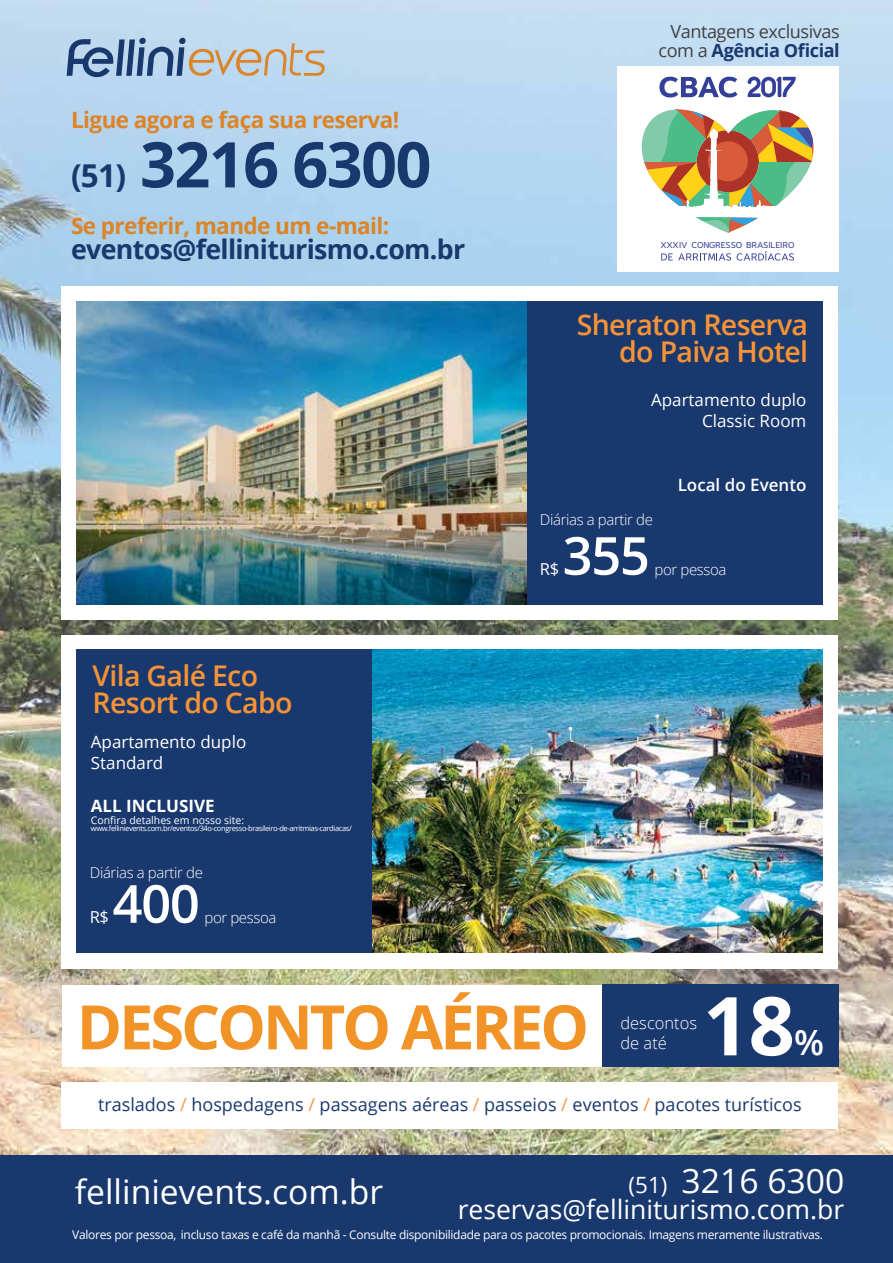
<style>
.page{position:relative;width:893px;height:1263px;background:#fff}
.page>*{position:absolute;margin:0;border:0;box-sizing:border-box;transform-origin:0 0}
.t1{font:700 81.15px "Open Sans";color:#fff}
.t2{font:700 63px "Open Sans";letter-spacing:-.025em;color:#19386e}
.t3{font:700 61.35px "Open Sans";letter-spacing:-.05em;color:#f29328}
.t4{font:600 52.5px "Open Sans";letter-spacing:-.025em;color:#fff}
.t5{font:600 34.8px "Open Sans";color:#fff}
.t6{font:33.6px "Open Sans";color:#fff}
.t7{font:600 28.5px/27px "Open Sans";letter-spacing:-.025em;color:#f79335;text-align:right}
.t8{font:700 26.7px "Open Sans";letter-spacing:-.025em;color:#19386e}
.t9{font:26.55px "Open Sans";color:#fff}
.t10{font:700 22.5px "Open Sans";letter-spacing:-.025em;color:#dc8427}
.t11{font:18.15px/19.5px "Open Sans";letter-spacing:-.025em;color:#414042;text-align:right}
.t12{font:18px "Open Sans";color:#19386e}
.t13{font:16.95px/21.3px "Open Sans";color:#fff;text-align:right}
.t14{font:600 16.95px "Open Sans";color:#fff}
.t15{font:700 16.95px "Open Sans";color:#fff}
.t16{font:300 16.5px/19.8px "Open Sans";color:#fff}
.t17{font:16.5px "Open Sans";color:#fff}
.t18{font:300 15px "Open Sans";letter-spacing:-.025em;color:#fff}
.t19{font:12px "Open Sans";letter-spacing:-.025em;color:#fff}
.t20{font:10.5px "Open Sans";color:#fff}
.t21{font:8.85px "Rigo";color:#333f99}
.t22{font:7.5px "Open Sans";letter-spacing:-.05em;color:#fff}
.s1{font-size:31.5px}
.s2{font-weight:700;color:#19386e}
.s3{color:#f89643}
.s4{color:#f79335}
.s5{font-size:22.5px}
</style>
<div class="page">
<div style="left:0;top:1151px;width:893px;height:112px;background:#19386e"></div>
<img style="left:0;top:0;width:893px;height:1154px">
<div style="left:62px;top:1083px;width:776px;height:46px;background:#fff"></div>
<div style="left:62px;top:985px;width:777px;height:82px;background:#fff"></div>
<div style="left:617px;top:66px;width:221px;height:206px;background:#fff"></div>
<svg style="left:67px;top:38px;width:258px;height:39px;background:#a2b1c0"></svg>
<div style="left:61px;top:287px;width:777px;height:333px;background:#fff"></div>
<div style="left:526px;top:302px;width:297px;height:303px;background:#19386e"></div>
<div style="left:602px;top:984px;width:237px;height:83px;background:#19386e"></div>
<svg style="left:696px;top:217px;width:62px;height:16px"></svg>
<svg style="left:661px;top:253px;width:70px;height:8px"></svg>
<svg style="left:737px;top:251px;width:57px;height:10px"></svg>
<svg style="left:641px;top:77px;width:173px;height:131px"></svg>
<img style="left:76px;top:302px;width:450px;height:303px">
<div style="left:61px;top:635px;width:777px;height:333px;background:#fff"></div>
<div style="left:76px;top:650px;width:297px;height:303px;background:#19386e"></div>
<img style="left:373px;top:650px;width:450px;height:302px">
<h3 class="t10" style="left:71px;top:104px;width:330px">Ligue agora e faça sua reserva!</h3>
<h2 class="t2" style="left:71px;top:120px;width:362px"><span class="s1">(51)</span> 3216 6300</h2>
<h3 class="t10" style="left:71px;top:210px;width:320px">Se preferir, mande um e-mail:</h3>
<h3 class="t8" style="left:71px;top:231px;width:396px">eventos@felliniturismo.com.br</h3>
<h3 class="t7" style="left:93px;top:662px;width:201px;text-align:left">Vila Galé Eco<br>Resort do Cabo</h3>
<h3 class="t13" style="left:91px;top:730px;width:157px;text-align:left">Apartamento duplo<br>Standard</h3>
<h3 class="t15" style="left:91px;top:793px;width:125px">ALL INCLUSIVE</h3>
<p class="t20" style="left:91px;top:812px;width:155px">Confira detalhes em nosso site:</p>
<p class="t22" style="left:91px;top:823px;width:262px">www.fellinievents.com.br/eventos/34o-congresso-brasileiro-de-arritmias-cardiacas/</p>
<p class="t18" style="left:90px;top:862px;width:115px">Diárias a partir de</p>
<h3 class="t17" style="left:90px;top:905px;width:21px">R$</h3>
<h3 class="t4" style="left:113px;top:868px;width:89px">400</h3>
<p class="t18" style="left:204px;top:907px;width:73px">por pessoa</p>
<h3 class="t11" style="left:658px;top:21px;width:183px">Vantagens exclusivas com a <span class="s2">Agência Oficial</span></h3>
<p class="t21" style="left:660px;top:240px;width:136px">XXXIV CONGRESSO BRASILEIRO</p>
<h3 class="t7" style="left:577px;top:311px;width:233px">Sheraton Reserva do Paiva Hotel</h3>
<h3 class="t13" style="left:651px;top:388px;width:157px">Apartamento duplo<br>Classic Room</h3>
<p class="t18" style="left:540px;top:509px;width:115px">Diárias a partir de</p>
<h3 class="t14" style="left:678px;top:473px;width:130px">Local do Evento</h3>
<h3 class="t4" style="left:563px;top:520px;width:89px">355</h3>
<h3 class="t17" style="left:540px;top:557px;width:21px">R$</h3>
<p class="t18" style="left:654px;top:559px;width:73px">por pessoa</p>
<h3 class="t3" style="left:77px;top:984px;width:514px">DESCONTO AÉREO</h3>
<h3 class="t16" style="left:620px;top:1013px;width:78px">descontos de até</h3>
<h1 class="t1" style="left:703px;top:968px;width:93px">18</h1>
<h3 class="t5" style="left:794px;top:1019px;width:32px">%</h3>
<h3 class="t12" style="left:98px;top:1092px;width:705px">traslados <span class="s3">/</span> hospedagens <span class="s3">/</span> passagens aéreas <span class="s3">/</span> passeios <span class="s3">/</span> eventos <span class="s4">/</span> pacotes turísticos</h3>
<h3 class="t6" style="left:629px;top:1158px;width:217px"><span class="s5">(51)</span> 3216 6300</h3>
<h3 class="t9" style="left:458px;top:1191px;width:388px">reservas@felliniturismo.com.br</h3>
<h3 class="t6" style="left:75px;top:1169px;width:310px">fellinievents.com.br</h3>
<p class="t19" style="left:72px;top:1227px;width:752px">Valores por pessoa, incluso taxas e café da manhã - Consulte disponibilidade para os pacotes promocionais. Imagens meramente ilustrativas.</p>
</div>
